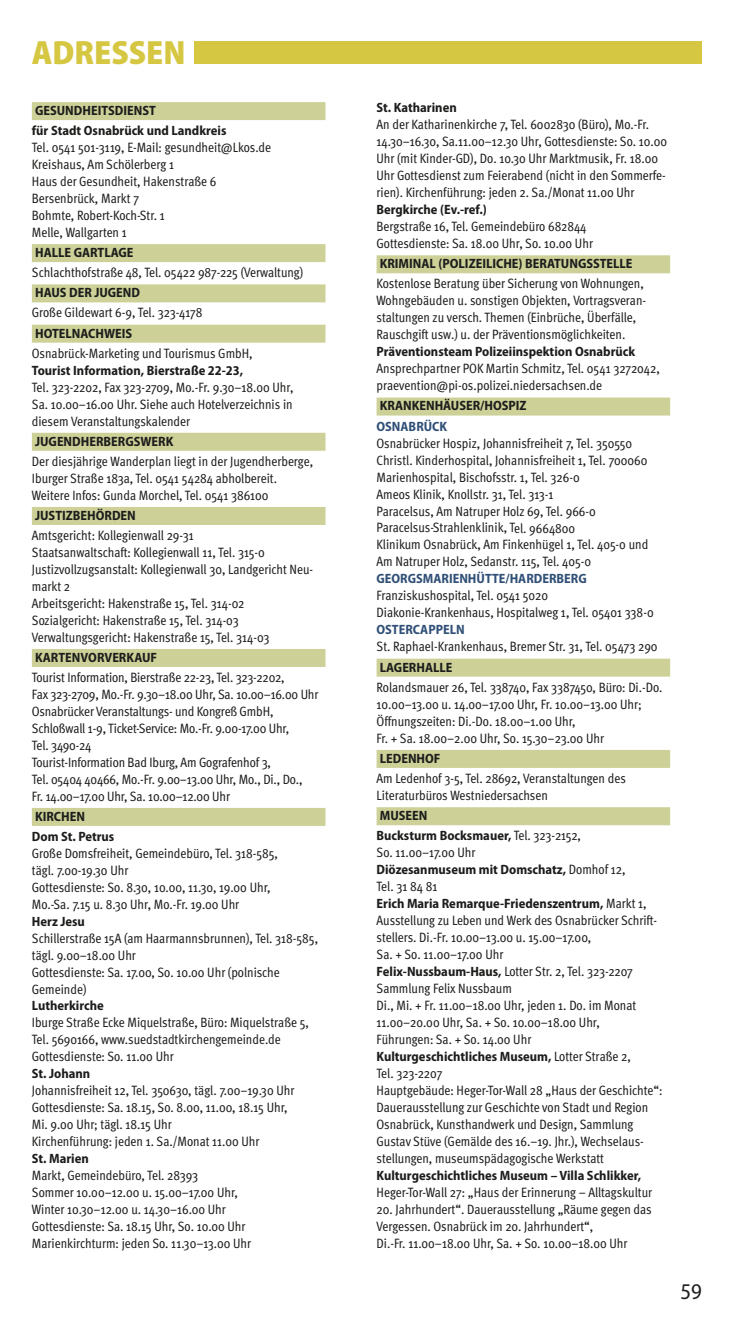
<style>
.page{position:relative;width:734px;height:1340px;background:#fff}
.page>*{position:absolute;margin:0;border:0;box-sizing:border-box;transform-origin:0 0}
.t1{font:900 semi-condensed 33.75px "Myriad Pro";color:#d6c743}
.t2{font:semi-condensed 22.5px "Myriad Pro";color:#1d1d1c}
.t3{font:13.5px/16.9px "Meta Cond";color:#1d1d1c}
.t4{font:700 semi-condensed 13.5px/16.9px "Myriad Pro";color:#1d1d1c}
.t5{font:700 semi-condensed 13.5px "Myriad Pro";color:#315077}
.s1{font-family:"Myriad Pro";font-weight:700;font-stretch:semi-condensed}
.s2{font-family:"Meta Cond";font-weight:400;font-stretch:normal}
</style>
<div class="page">
<div style="left:32px;top:102px;width:293px;height:18px;background:#cdd198"></div>
<div style="left:32px;top:244px;width:293px;height:18px;background:#cdd198"></div>
<div style="left:32px;top:284px;width:293px;height:18px;background:#cdd198"></div>
<div style="left:32px;top:325px;width:293px;height:18px;background:#cdd198"></div>
<div style="left:32px;top:433px;width:293px;height:18px;background:#cdd198"></div>
<div style="left:32px;top:507px;width:293px;height:18px;background:#cdd198"></div>
<div style="left:32px;top:649px;width:293px;height:18px;background:#cdd198"></div>
<div style="left:32px;top:808px;width:293px;height:18px;background:#cdd198"></div>
<div style="left:376px;top:255px;width:294px;height:18px;background:#cdd198"></div>
<div style="left:376px;top:397px;width:294px;height:18px;background:#cdd198"></div>
<div style="left:376px;top:658px;width:294px;height:18px;background:#cdd198"></div>
<div style="left:376px;top:750px;width:294px;height:18px;background:#cdd198"></div>
<div style="left:376px;top:807px;width:294px;height:18px;background:#cdd198"></div>
<div style="left:195px;top:41px;width:507px;height:23px;background:#d6c743"></div>
<p class="t1" style="left:32px;top:32px;width:155px">ADRESSEN</p>
<p class="t4" style="left:35px;top:103px;width:122px">GESUNDHEITSDIENST</p>
<p class="t4" style="left:32px;top:123px;width:196px">für Stadt Osnabrück und Landkreis</p>
<p class="t3" style="left:32px;top:140px;width:241px">Tel. 0541 501-3119, E-Mail: gesundheit@Lkos.de</p>
<p class="t3" style="left:32px;top:157px;width:144px">Kreishaus, Am Schölerberg 1</p>
<p class="t3" style="left:32px;top:174px;width:186px">Haus der Gesundheit, Hakenstraße 6</p>
<p class="t3" style="left:32px;top:191px;width:109px">Bersenbrück, Markt 7</p>
<p class="t3" style="left:32px;top:208px;width:134px">Bohmte, Robert-Koch-Str. 1</p>
<p class="t3" style="left:32px;top:225px;width:96px">Melle, Wallgarten 1</p>
<p class="t4" style="left:35px;top:245px;width:100px">HALLE GARTLAGE</p>
<p class="t3" style="left:32px;top:265px;width:273px">Schlachthofstraße 48, Tel. 05422 987-225 (Verwaltung)</p>
<p class="t4" style="left:35px;top:285px;width:106px">HAUS DER JUGEND</p>
<p class="t3" style="left:32px;top:305px;width:172px">Große Gildewart 6-9, Tel. 323-4178</p>
<p class="t4" style="left:35px;top:326px;width:99px">HOTELNACHWEIS</p>
<p class="t3" style="left:32px;top:345px;width:263px">Osnabrück-Marketing und Tourismus GmbH, <span class="s1">Tourist Information, Bierstraße 22-23,<br></span>Tel. 323-2202, Fax 323-2709, Mo.-Fr. 9.30–18.00 Uhr, Sa. 10.00–16.00 Uhr. Siehe auch Hotelverzeichnis in diesem Veranstaltungs kalender</p>
<p class="t4" style="left:35px;top:434px;width:140px">JUGENDHERBERGSWERK</p>
<p class="t3" style="left:32px;top:453px;width:283px">Der diesjährige Wanderplan liegt in der Jugendherberge,<br>Iburger Straße 183a, Tel. 0541 54284 abholbereit.<br>Weitere Infos: Gunda Morchel, Tel. 0541 386100</p>
<p class="t4" style="left:35px;top:508px;width:102px">JUSTIZBEHÖRDEN</p>
<p class="t3" style="left:32px;top:528px;width:163px">Amtsgericht: Kollegienwall 29-31</p>
<p class="t3" style="left:32px;top:545px;width:234px">Staatsanwaltschaft: Kollegienwall 11, Tel. 315-0</p>
<p class="t3" style="left:32px;top:562px;width:283px">Justizvollzugsanstalt: Kollegienwall 30, Landgericht Neu&shy;markt 2</p>
<p class="t3" style="left:32px;top:595px;width:214px">Arbeitsgericht: Hakenstraße 15, Tel. 314-02</p>
<p class="t3" style="left:32px;top:612px;width:208px">Sozialgericht: Hakenstraße 15, Tel. 314-03</p>
<p class="t3" style="left:32px;top:629px;width:239px">Verwaltungsgericht: Hakenstraße 15, Tel. 314-03</p>
<p class="t4" style="left:35px;top:650px;width:123px">KARTENVORVERKAUF</p>
<p class="t3" style="left:32px;top:670px;width:288px">Tourist Information, Bierstraße 22-23, Tel. 323-2202,<br>Fax 323-2709, Mo.-Fr. 9.30–18.00 Uhr, Sa. 10.00–16.00 Uhr</p>
<p class="t3" style="left:32px;top:703px;width:259px">Osnabrücker Veranstaltungs- und Kongreß GmbH,<br>Schloßwall 1-9, Ticket-Service: Mo.-Fr. 9.00-17.00 Uhr,<br>Tel. 3490-24</p>
<p class="t3" style="left:32px;top:754px;width:272px">Tourist-Information Bad Iburg, Am Gografenhof 3,<br>Tel. 05404 40466, Mo.-Fr. 9.00–13.00 Uhr, Mo., Di., Do.,<br>Fr. 14.00–17.00 Uhr, Sa. 10.00–12.00 Uhr</p>
<p class="t4" style="left:35px;top:809px;width:51px">KIRCHEN</p>
<p class="t4" style="left:32px;top:829px;width:84px">Dom St. Petrus</p>
<p class="t3" style="left:32px;top:845px;width:248px">Große Domsfreiheit, Gemeindebüro, Tel. 318-585, tägl. 7.00-19.30 Uhr</p>
<p class="t3" style="left:32px;top:879px;width:240px">Gottesdienste: So. 8.30, 10.00, 11.30, 19.00 Uhr,<br>Mo.-Sa. 7.15 u. 8.30 Uhr, Mo.-Fr. 19.00 Uhr</p>
<p class="t4" style="left:32px;top:913px;width:55px">Herz Jesu</p>
<p class="t3" style="left:32px;top:930px;width:288px">Schillerstraße 15A (am Haarmannsbrunnen), Tel. 318-585, tägl. 9.00–18.00 Uhr<br>Gottesdienste: Sa. 17.00, So. 10.00 Uhr (polnische Gemeinde)</p>
<p class="t4" style="left:32px;top:998px;width:73px">Lutherkirche</p>
<p class="t3" style="left:32px;top:1015px;width:279px">Iburge Straße Ecke Miquelstraße, Büro: Miquelstraße 5,<br>Tel. 5690166, www.suedstadtkirchengemeinde.de<br>Gottesdienste: So. 11.00 Uhr</p>
<p class="t4" style="left:32px;top:1066px;width:60px">St. Johann</p>
<p class="t3" style="left:32px;top:1083px;width:264px">Johannisfreiheit 12, Tel. 350630, tägl. 7.00–19.30 Uhr</p>
<p class="t3" style="left:32px;top:1100px;width:257px">Gottesdienste: Sa. 18.15, So. 8.00, 11.00, 18.15 Uhr,<br>Mi. 9.00 Uhr; tägl. 18.15 Uhr</p>
<p class="t3" style="left:32px;top:1133px;width:229px">Kirchenführung: jeden 1. Sa./Monat 11.00 Uhr</p>
<p class="t4" style="left:32px;top:1151px;width:58px">St. Marien</p>
<p class="t3" style="left:32px;top:1167px;width:168px">Markt, Gemeindebüro, Tel. 28393</p>
<p class="t3" style="left:32px;top:1184px;width:208px">Sommer 10.00–12.00 u. 15.00–17.00 Uhr,<br>Winter 10.30–12.00 u. 14.30–16.00 Uhr</p>
<p class="t3" style="left:32px;top:1218px;width:215px">Gottesdienste: Sa. 18.15 Uhr, So. 10.00 Uhr</p>
<p class="t3" style="left:32px;top:1235px;width:221px">Marienkirchturm: jeden So. 11.30–13.00 Uhr</p>
<p class="t4" style="left:376px;top:100px;width:82px">St. Katharinen</p>
<p class="t3" style="left:376px;top:117px;width:292px">An der Katharinenkirche 7, Tel. 6002830 (Büro), Mo.-Fr.<br>14.30–16.30, Sa.11.00–12.30 Uhr, Gottesdienste: So. 10.00<br>Uhr (mit Kinder-GD), Do. 10.30 Uhr Marktmusik, Fr. 18.00<br>Uhr Gottesdienst zum Feierabend (nicht in den Sommerfe&shy;rien). Kirchenführung: jeden 2. Sa./Monat 11.00 Uhr</p>
<p class="t4" style="left:376px;top:202px;width:112px">Bergkirche (Ev.-ref.)</p>
<p class="t3" style="left:376px;top:219px;width:211px">Bergstraße 16, Tel. Gemeindebüro 682844</p>
<p class="t3" style="left:376px;top:236px;width:218px">Gottesdienste: Sa. 18.00 Uhr, So. 10.00 Uhr</p>
<p class="t4" style="left:379px;top:256px;width:254px">KRIMINAL (POLIZEILICHE) BERATUNGSSTELLE</p>
<p class="t3" style="left:376px;top:276px;width:271px">Kostenlose Beratung über Sicherung von Wohnungen, Wohngebäuden u. sonstigen Objekten, Vortragsveran - staltungen zu versch. Themen (Einbrüche, Überfälle, Rauschgift usw.) u. der Präventionsmöglichkeiten.</p>
<p class="t4" style="left:376px;top:344px;width:260px">Präventionsteam Polizeiinspektion Osnabrück</p>
<p class="t3" style="left:376px;top:361px;width:285px">Ansprechpartner POK Martin Schmitz, Tel. 0541 3272042, praevention@pi-os.polizei.niedersachsen.de</p>
<p class="t4" style="left:379px;top:398px;width:148px">KRANKENHÄUSER/HOSPIZ</p>
<p class="t5" style="left:376px;top:421px;width:72px">OSNABRÜCK</p>
<p class="t3" style="left:376px;top:435px;width:257px">Osnabrücker Hospiz, Johannisfreiheit 7, Tel. 350550</p>
<p class="t3" style="left:376px;top:452px;width:272px">Christl. Kinderhospital, Johannisfreiheit 1, Tel. 700060</p>
<p class="t3" style="left:376px;top:469px;width:205px">Marienhospital, Bischofsstr. 1, Tel. 326-0</p>
<p class="t3" style="left:376px;top:486px;width:178px">Ameos Klinik, Knollstr. 31, Tel. 313-1</p>
<p class="t3" style="left:376px;top:503px;width:221px">Paracelsus, Am Natruper Holz 69, Tel. 966-0</p>
<p class="t3" style="left:376px;top:520px;width:200px">Paracelsus-Strahlenklinik, Tel. 9664800</p>
<p class="t3" style="left:376px;top:537px;width:273px">Klinikum Osnabrück, Am Finkenhügel 1, Tel. 405-0 und<br>Am Natruper Holz, Sedanstr. 115, Tel. 405-0</p>
<p class="t5" style="left:376px;top:574px;width:212px">GEORGSMARIENHÜTTE/HARDERBERG</p>
<p class="t3" style="left:376px;top:588px;width:173px">Franziskushospital, Tel. 0541 5020</p>
<p class="t3" style="left:376px;top:605px;width:278px">Diakonie-Krankenhaus, Hospitalweg 1, Tel. 05401 338-0</p>
<p class="t5" style="left:376px;top:625px;width:90px">OSTERCAPPELN</p>
<p class="t3" style="left:376px;top:639px;width:282px">St. Raphael-Krankenhaus, Bremer Str. 31, Tel. 05473 290</p>
<p class="t4" style="left:379px;top:659px;width:74px">LAGERHALLE</p>
<p class="t3" style="left:376px;top:679px;width:287px">Rolandsmauer 26, Tel. 338740, Fax 3387450, Büro: Di.-Do.<br>10.00–13.00 u. 14.00–17.00 Uhr, Fr. 10.00–13.00 Uhr; Öffnungszeiten: Di.-Do. 18.00–1.00 Uhr,<br>Fr. + Sa. 18.00–2.00 Uhr, So. 15.30–23.00 Uhr</p>
<p class="t4" style="left:379px;top:751px;width:62px">LEDENHOF</p>
<p class="t3" style="left:376px;top:771px;width:251px">Am Ledenhof 3-5, Tel. 28692, Veranstaltungen des<br>Literaturbüros Westniedersachsen</p>
<p class="t4" style="left:379px;top:808px;width:49px">MUSEEN</p>
<p class="t3" style="left:376px;top:828px;width:206px"><span class="s1">Bucksturm Bocksmauer,</span> Tel. 323-2152,<br>So. 11.00–17.00 Uhr</p>
<p class="t4" style="left:376px;top:862px;width:250px">Diözesanmuseum mit Domschatz, <span class="s2">Domhof 12,<br>Tel. 31 84 81</span></p>
<p class="t3" style="left:376px;top:896px;width:282px"><span class="s1">Erich Maria Remarque-Friedenszentrum,</span> Markt 1, Ausstellung zu Leben und Werk des Osnabrücker Schrift&shy;stellers. Di.-Fr. 10.00–13.00 u. 15.00–17.00,<br>Sa. + So. 11.00–17.00 Uhr</p>
<p class="t3" style="left:376px;top:964px;width:258px"><span class="s1">Felix-Nussbaum-Haus,</span> Lotter Str. 2, Tel. 323-2207</p>
<p class="t3" style="left:376px;top:981px;width:261px">Sammlung Felix Nussbaum<br>Di., Mi. + Fr. 11.00–18.00 Uhr, jeden 1. Do. im Monat 11.00–20.00 Uhr, Sa. + So. 10.00–18.00 Uhr, Führungen: Sa. + So. 14.00 Uhr</p>
<p class="t4" style="left:376px;top:1049px;width:256px">Kulturgeschichtliches Museum, <span class="s2">Lotter Straße 2,<br>Tel. 323-2207</span></p>
<p class="t3" style="left:376px;top:1082px;width:287px">Hauptgebäude: Heger-Tor-Wall 28 „Haus der Geschichte“:<br>Dauerausstellung zur Geschichte von Stadt und Region Osnabrück, Kunsthandwerk und Design, Sammlung Gustav Stüve (Gemälde des 16.–19. Jhr.), Wechselaus - stellungen, museums pädagogische Werkstatt</p>
<p class="t3" style="left:376px;top:1167px;width:277px"><span class="s1">Kulturgeschichtliches Museum – Villa Schlikker,<br></span>Heger-Tor-Wall 27: „Haus der Erinnerung – Alltagskultur</p>
<p class="t3" style="left:376px;top:1201px;width:277px">20. Jahrhundert“. Dauerausstellung „Räume gegen das<br>Vergessen. Osnabrück im 20. Jahrhundert“,<br>Di.-Fr. 11.00–18.00 Uhr, Sa. + So. 10.00–18.00 Uhr</p>
<p class="t2" style="left:680px;top:1283px;width:23px">59</p>
</div>
